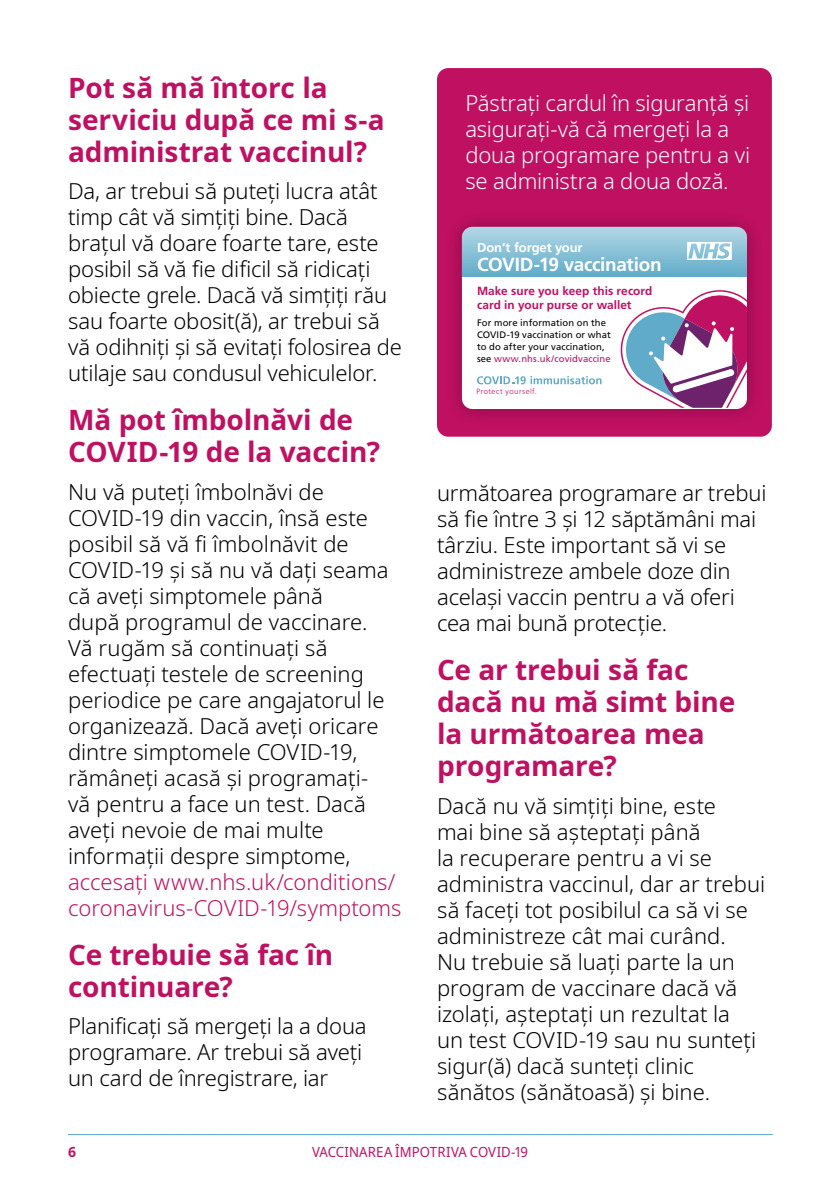
<style>
.page{position:relative;width:840px;height:1191px;background:#fff}
.page>*{position:absolute;margin:0;border:0;box-sizing:border-box;transform-origin:0 0}
.t1{font:700 28px/32px "Noto Sans";letter-spacing:-.005em;color:#c01062}
.t2{font:300 22px/26px "Noto Sans";color:#000}
.t3{font:300 22px/26px "Noto Sans";letter-spacing:-.01em;color:#fff}
.t4{font:300 22px/26px "Noto Sans";color:#c01062}
.t5{font:700 19px "Frutiger";letter-spacing:-.015em;color:#fff}
.t6{font:14px "Noto Sans";color:#c01062;scale:.94 1}
.t7{font:14px "Noto Sans Bold 2";color:#c01062}
.t8{font:700 13px "Frutiger";letter-spacing:-.01em;color:#fff}
.t9{font:700 11.8px/14.2px "Frutiger";letter-spacing:.005em;color:#c01062}
.t10{font:9.4px/11.8px "Frutiger";letter-spacing:.01em;color:#000}
.t11{font:7.6px "Frutiger Light 2";letter-spacing:.065em;color:#c01062}
.s1{color:#c01062}
</style>
<div class="page">
<hr style="left:68px;top:1134px;width:703px;height:1px;background:#5fabc9">
<svg style="left:73px;top:1134px;width:699px;height:1px"></svg>
<div style="left:437px;top:68px;width:334px;height:369px;background:#c01062;border-radius:11px"></div>
<div style="left:444px;top:209px;width:320px;height:218px;background:#000;opacity:.3"></div>
<div style="left:461px;top:227px;width:285px;height:182px;background:#fff;border-radius:11px"></div>
<div style="left:461px;top:227px;width:285px;height:50px;background:linear-gradient(to bottom,#b4d7e5,#62adca)"></div>
<svg style="left:686px;top:242px;width:45px;height:18px"></svg>
<svg style="left:620px;top:290px;width:126px;height:118px"></svg>
<svg style="left:477px;top:376px;width:124px;height:8px"></svg>
<p class="t1" style="left:68px;top:72px;width:318px">Pot să mă întorc la serviciu după ce mi s-a administrat vaccinul?</p>
<p class="t2" style="left:68px;top:179px;width:335px">Da, ar trebui să puteți lucra atât timp cât vă simțiți bine. Dacă brațul vă doare foarte tare, este posibil să vă fie dificil să ridicați obiecte grele. Dacă vă simțiți rău sau foarte obosit(ă), ar trebui să vă odihniți și să evitați folosirea de utilaje sau condusul vehiculelor.</p>
<p class="t1" style="left:68px;top:405px;width:313px">Mă pot îmbolnăvi de<br>COVID-19 de la vaccin?</p>
<p class="t2" style="left:68px;top:479px;width:322px">Nu vă puteți îmbolnăvi de<br>COVID-19 din vaccin, însă este posibil să vă fi îmbolnăvit de<br>COVID-19 și să nu vă dați seama că aveți simptomele până<br>după programul de vaccinare.<br>Vă rugăm să continuați să efectuați testele de screening periodice pe care angajatorul le organizează. Dacă aveți oricare dintre simptomele COVID-19, rămâneți acasă și programați&shy;vă pentru a face un test. Dacă aveți nevoie de mai multe informații despre simptome,</p>
<p class="t4" style="left:68px;top:869px;width:335px">accesați www.nhs.uk/conditions/ coronavirus-COVID-19/symptoms</p>
<p class="t1" style="left:68px;top:939px;width:266px">Ce trebuie să fac în continuare?</p>
<p class="t2" style="left:68px;top:1014px;width:300px">Planificați să mergeți la a doua programare. Ar trebui să aveți un card de înregistrare, iar</p>
<p class="t3" style="left:465px;top:90px;width:286px">Păstrați cardul în siguranță și asigurați-vă că mergeți la a doua programare pentru a vi se administra a doua doză.</p>
<p class="t8" style="left:476px;top:239px;width:107px">Don’t forget your</p>
<p class="t5" style="left:476px;top:253px;width:186px">COVID-19 vaccination</p>
<p class="t9" style="left:476px;top:283px;width:177px">Make sure you keep this record card in your purse or wallet</p>
<p class="t10" style="left:476px;top:317px;width:135px">For more information on the<br>COVID-19 vaccination or what to do after your vaccination, see <span class="s1">www.nhs.uk/covidvaccine</span></p>
<p class="t11" style="left:476px;top:387px;width:62px">Protect yourself.</p>
<p class="t2" style="left:437px;top:481px;width:331px">următoarea programare ar trebui să fie între 3 și 12 săptămâni mai târziu. Este important să vi se administreze ambele doze din același vaccin pentru a vă oferi cea mai bună protecție.</p>
<p class="t1" style="left:437px;top:655px;width:300px">Ce ar trebui să fac dacă nu mă simt bine la următoarea mea programare?</p>
<p class="t2" style="left:437px;top:793px;width:329px">Dacă nu vă simțiți bine, este<br>mai bine să așteptați până<br>la recuperare pentru a vi se administra vaccinul, dar ar trebui să faceți tot posibilul ca să vi se administreze cât mai curând.<br>Nu trebuie să luați parte la un program de vaccinare dacă vă izolați, așteptați un rezultat la<br>un test COVID-19 sau nu sunteți sigur(ă) dacă sunteți clinic sănătos (sănătoasă) și bine.</p>
<p class="t7" style="left:68px;top:1141px;width:10px">6</p>
<p class="t6" style="left:312px;top:1141px;width:231px">VACCINAREA ÎMPOTRIVA COVID-19</p>
</div>
